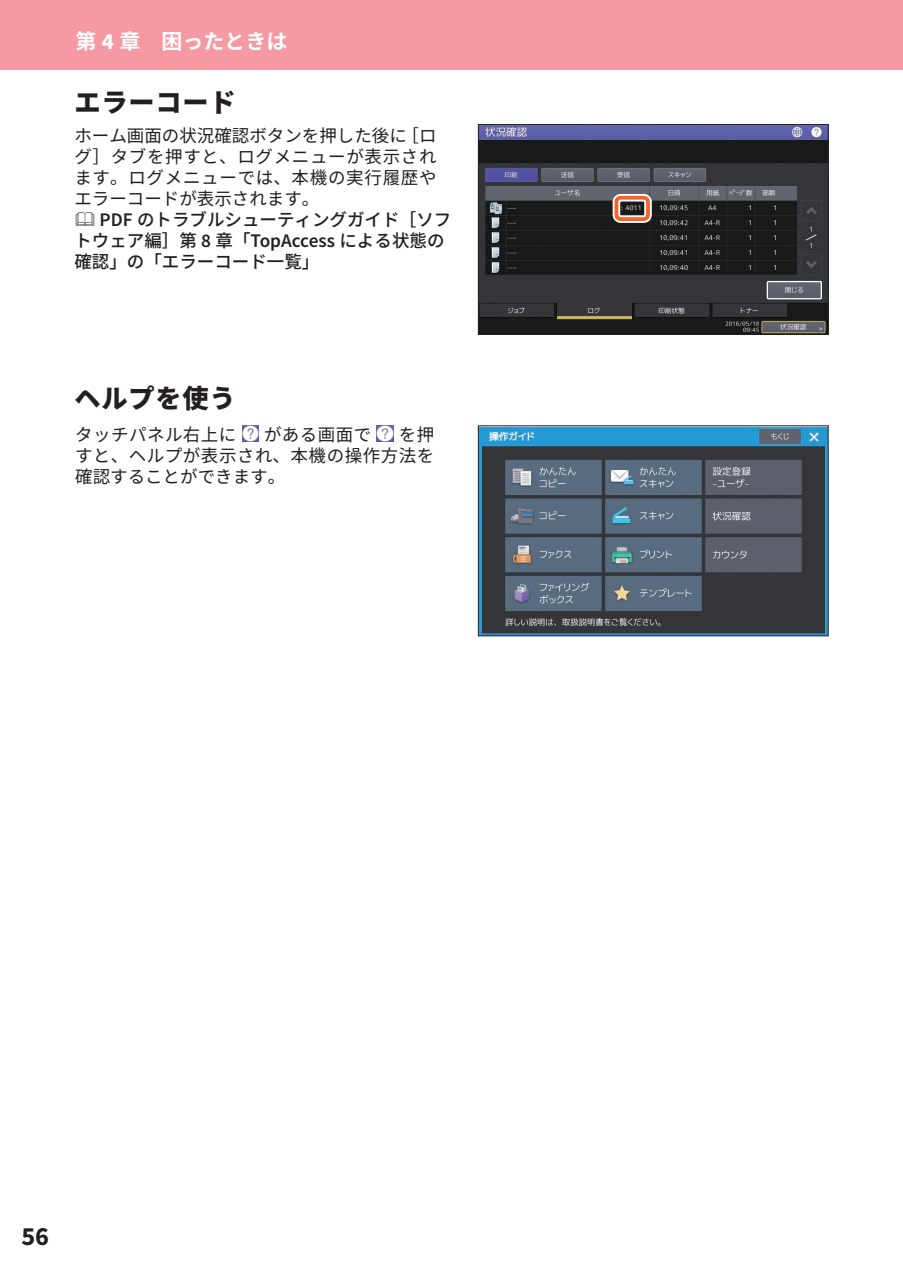
<style>
.page{position:relative;width:903px;height:1275px;background:#fff}
.page>*{position:absolute;margin:0;border:0;box-sizing:border-box;transform-origin:0 0}
.t1{font:800 26.25px "Source Han Sans";letter-spacing:.03em;color:#231f20}
.t2{font:700 26.25px "Source Sans Pro";color:#231f20}
.t3{font:700 21px "Source Han Sans";color:#fff}
.t4{font:17.5px/21px "Source Han Sans";letter-spacing:.03em;color:#231f20;text-align:justify}
.t5{font:500 17.5px/21px "Source Han Sans";color:#231f20}
.s1{font-family:"Source Sans Pro";font-size:23.1px}
.s2{font-family:"Source Sans Pro";font-weight:600;font-size:19.25px}
</style>
<div class="page">
<div style="left:0;top:0;width:903px;height:69px;background:#f59aa3"></div>
<img style="left:480px;top:126px;width:346px;height:207px">
<div style="left:478px;top:124px;width:350px;height:211px;border:1px solid #231f20"></div>
<div style="left:613px;top:194px;width:39px;height:29px;border:8px solid #fff;border-radius:4px"></div>
<div style="left:614px;top:196px;width:36px;height:25px;border:4px solid #f26428;border-radius:4px"></div>
<img style="left:242px;top:425px;width:16px;height:17px">
<img style="left:377px;top:425px;width:16px;height:17px">
<img style="left:480px;top:427px;width:346px;height:207px">
<p class="t3" style="left:76px;top:30px;width:213px">第 <span class="s1">4</span> 章　困ったときは</p>
<h1 class="t1" style="left:74px;top:88px;width:163px">エラーコード</h1>
<p class="t4" style="left:74px;top:125px;width:364px">ホーム画面の状況確認ボタンを押した後に［ログ］タブを押すと、ログメニューが表示されます。ログメニューでは、本機の実行履歴やエラーコードが表示されます。</p>
<p class="t5" style="left:74px;top:209px;width:379px;text-indent:25px"><span class="s2">PDF</span> のトラブルシューティングガイド［ソフトウェア編］第 <span class="s2">8</span> 章「<span class="s2">TopAccess</span> による状態の確認」の「エラーコード一覧」</p>
<h1 class="t1" style="left:74px;top:383px;width:163px">ヘルプを使う</h1>
<p class="t4" style="left:75px;top:425px;width:163px">タッチパネル右上に</p>
<p class="t4" style="left:264px;top:425px;width:109px">がある画面で</p>
<p class="t4" style="left:75px;top:425px;width:361px;text-indent:324px">を押すと、ヘルプが表示され、本機の操作方法を確認することができます。</p>
<h1 class="t2" style="left:21px;top:1218px;width:29px">56</h1>
</div>
